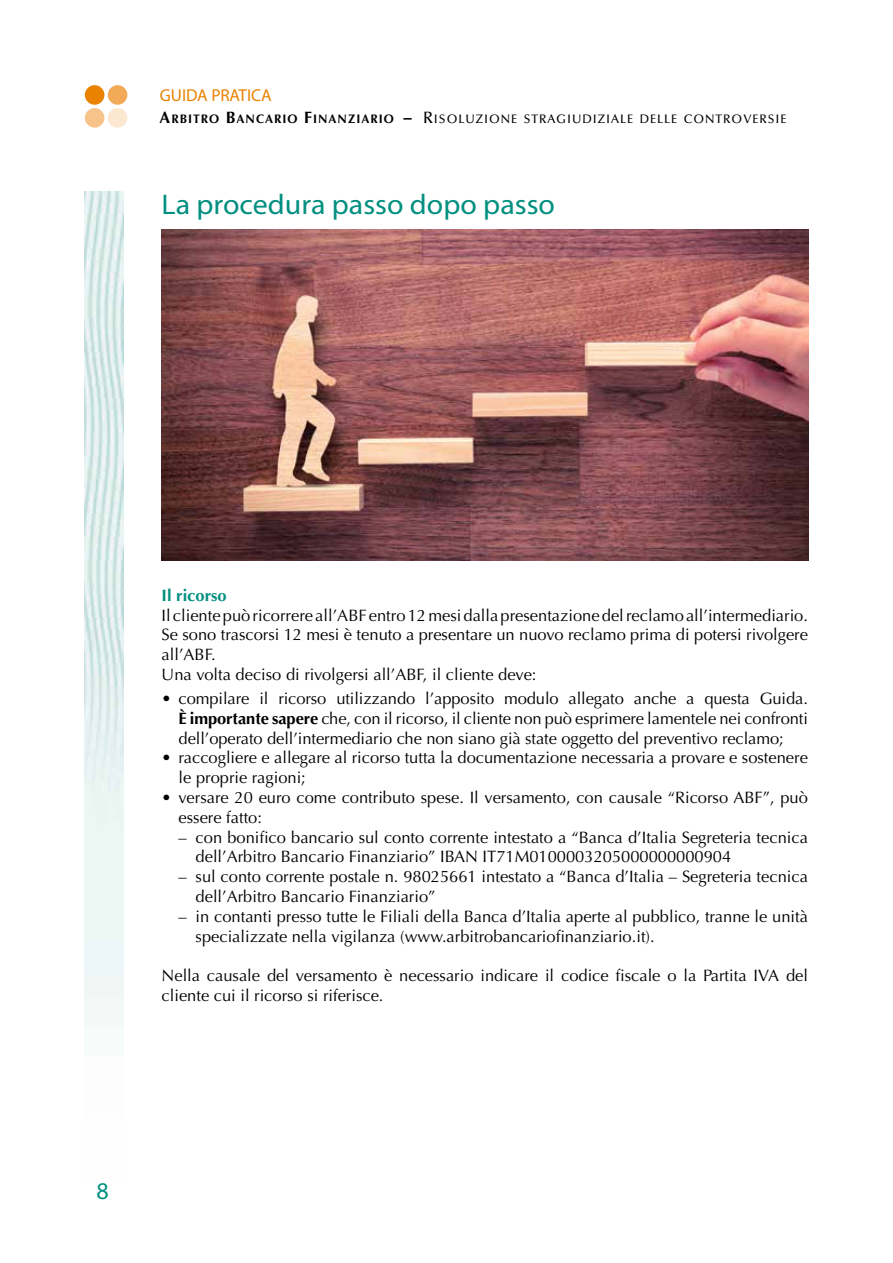
<style>
.page{position:relative;width:893px;height:1263px;background:#fff}
.page>*{position:absolute;margin:0;border:0;box-sizing:border-box;transform-origin:0 0}
.t1{font:28.5px "Myriad Pro";color:#008f7f;scale:1.05 1}
.t2{font:24px "Myriad Pro";color:#008f7f}
.t3{font:17.25px "Myriad Pro";color:#ea8200}
.t4{font:16.5px/19.8px "Optima LT Std";color:#000}
.t5{font:700 16.5px "Optima LT Std";color:#008f7f}
.t6{font:500 12.3px "Optima LT Std";letter-spacing:.08em;color:#000}
.s1{font-weight:700;font-size:16.5px}
.s2{font-weight:700}
.s3{font-size:16.5px}
</style>
<div class="page">
<div style="left:85px;top:108px;width:19px;height:20px;background:#f7c38a;border-radius:50%"></div>
<div style="left:108px;top:108px;width:19px;height:20px;background:#fce7d1;border-radius:50%"></div>
<div style="left:85px;top:85px;width:19px;height:20px;background:#ea8200;border-radius:50%"></div>
<div style="left:108px;top:85px;width:19px;height:20px;background:#f2a958;border-radius:50%"></div>
<img style="left:85px;top:191px;width:38px;height:835px">
<img style="left:162px;top:229px;width:646px;height:331px">
<p class="t3" style="left:160px;top:84px;width:113px">GUIDA PRATICA</p>
<p class="t6" style="left:160px;top:112px;width:628px"><span class="s1">A</span><span class="s2">RBITRO</span> <span class="s1">B</span><span class="s2">ANCARIO</span> <span class="s1">F</span><span class="s2">INANZIARIO</span> <span class="s1">−</span> <span class="s3">R</span>ISOLUZIONE STRAGIUDIZIALE DELLE CONTROVERSIE</p>
<h1 class="t1" style="left:162px;top:187px;width:376px">La procedura passo dopo passo</h1>
<p class="t5" style="left:162px;top:585px;width:67px">Il ricorso</p>
<p class="t4" style="left:162px;top:605px;width:648px">Il cliente può ricorrere all’ABF entro 12 mesi dalla presentazione del reclamo all’intermediario.<br>Se sono trascorsi 12 mesi è tenuto a presentare un nuovo reclamo prima di potersi rivolgere all’ABF.<br>Una volta deciso di rivolgersi all’ABF, il cliente deve:</p>
<p class="t4" style="left:179px;top:689px;width:631px;text-align:justify;text-indent:-17px">• compilare il ricorso utilizzando l’apposito modulo allegato anche a questa Guida.<br><span class="s2">È importante sapere</span> che, con il ricorso, il cliente non può esprimere lamentele nei confronti dell’operato dell’intermediario che non siano già state oggetto del preventivo reclamo;</p>
<p class="t4" style="left:179px;top:748px;width:631px;text-indent:-17px">• raccogliere e allegare al ricorso tutta la documentazione necessaria a provare e sostenere le proprie ragioni;</p>
<p class="t4" style="left:179px;top:788px;width:631px;text-indent:-17px">• versare 20 euro come contributo spese. Il versamento, con causale “Ricorso ABF”, può essere fatto:</p>
<p class="t4" style="left:196px;top:827px;width:614px;text-indent:-17px">– con bonifico bancario sul conto corrente intestato a “Banca d’Italia Segreteria tecnica dell’Arbitro Bancario Finanziario” IBAN IT71M0100003205000000000904</p>
<p class="t4" style="left:196px;top:867px;width:614px;text-indent:-17px">– sul conto corrente postale n. 98025661 intestato a “Banca d’Italia – Segreteria tecnica dell’Arbitro Bancario Finanziario”</p>
<p class="t4" style="left:196px;top:906px;width:614px;text-indent:-17px">– in contanti presso tutte le Filiali della Banca d’Italia aperte al pubblico, tranne le unità specializzate nella vigilanza (www.arbitrobancariofinanziario.it).</p>
<p class="t4" style="left:162px;top:966px;width:648px">Nella causale del versamento è necessario indicare il codice fiscale o la Partita IVA del cliente cui il ricorso si riferisce.</p>
<h2 class="t2" style="left:97px;top:1176px;width:14px">8</h2>
</div>
